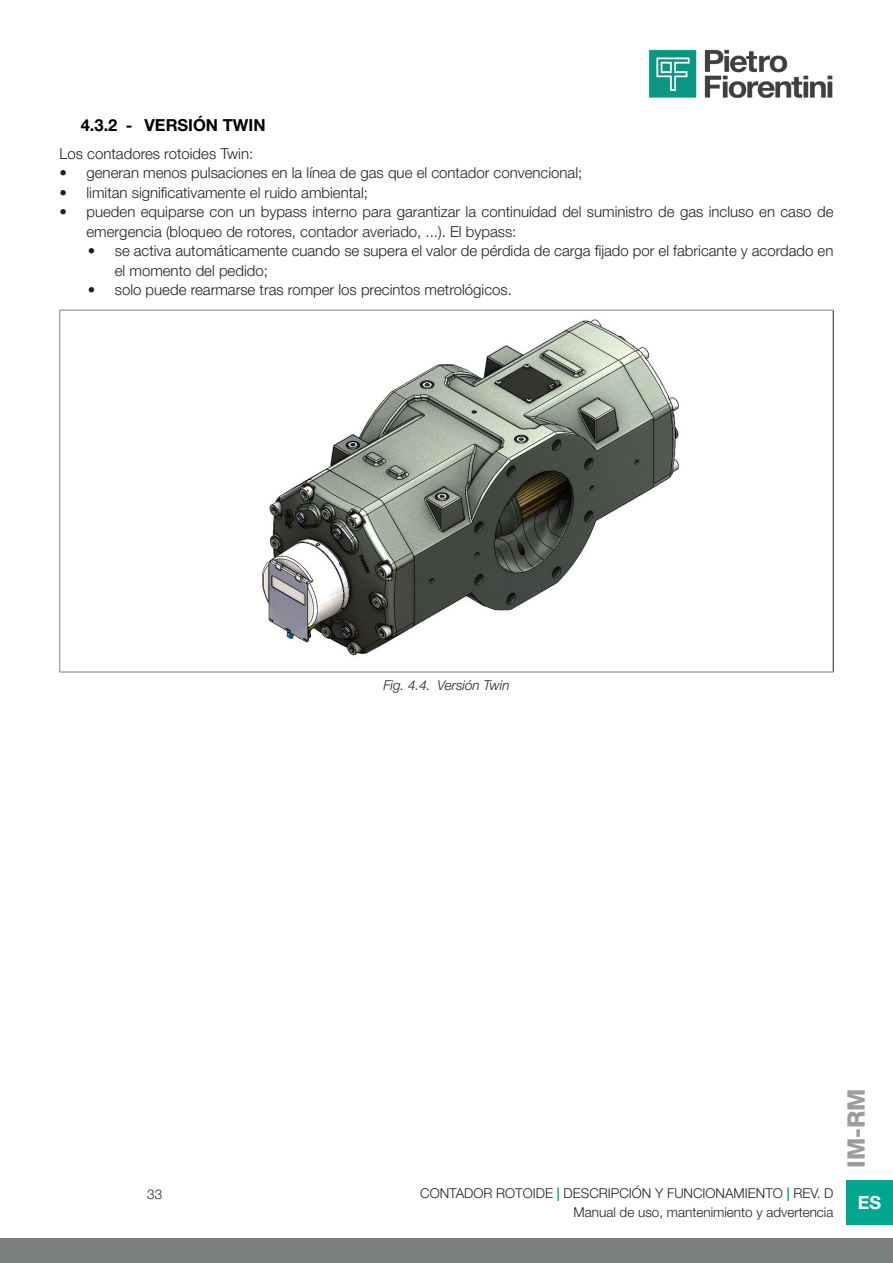
<style>
.page{position:relative;width:893px;height:1263px;background:#fff}
.page>*{position:absolute;margin:0;border:0;box-sizing:border-box;transform-origin:0 0}
.t1{font:800 24px "Helvetica Neue LT Pro";color:#9b9d9e}
.t2{font:700 18px "Helvetica Neue LT Pro";color:#fff}
.t3{font:700 16.5px "Helvetica Neue LT Pro";color:#000}
.Corpo_Testo_Helvetica_Neue_LT_Pro_45_Lig{font:300 15px/19.5px "Helvetica Neue LT Pro";color:#231f20}
.t4{font:300 13.5px "Helvetica Neue LT Pro";color:#231f20}
.t5{font:italic 300 13.5px "Helvetica Neue LT Pro";color:#231f20}
.s1{font-weight:700;color:#00a78f}
</style>
<div class="page">
<img style="left:648px;top:49px;width:185px;height:49px">
<div style="left:0;top:1238px;width:893px;height:25px;background:#7c7f80"></div>
<div style="left:846px;top:1180px;width:47px;height:45px;background:#00a78f"></div>
<hr style="left:833px;top:310px;width:1px;height:362px;background:#231f20">
<hr style="left:59px;top:310px;width:1px;height:362px;background:#7c7f80">
<hr style="left:60px;top:310px;width:773px;height:1px;background:#7c7f80">
<hr style="left:60px;top:672px;width:773px;height:1px;background:#7c7f80">
<img style="left:262px;top:319px;width:418px;height:337px">
<p class="t3" style="left:81px;top:115px;width:186px">4.3.2 - VERSIÓN TWIN</p>
<p class="Corpo_Testo_Helvetica_Neue_LT_Pro_45_Lig" style="left:60px;top:143px;width:195px">Los contadores rotoides Twin:</p>
<p class="Corpo_Testo_Helvetica_Neue_LT_Pro_45_Lig" style="left:60px;top:163px;width:524px">• generan menos pulsaciones en la línea de gas que el contador convencional;</p>
<p class="Corpo_Testo_Helvetica_Neue_LT_Pro_45_Lig" style="left:60px;top:182px;width:310px">• limitan significativamente el ruido ambiental;</p>
<p class="Corpo_Testo_Helvetica_Neue_LT_Pro_45_Lig" style="left:87px;top:202px;width:748px;text-indent:-27px">• pueden equiparse con un bypass interno para garantizar la continuidad del suministro de gas incluso en caso de emergencia (bloqueo de rotores, contador averiado, ...). El bypass:</p>
<p class="Corpo_Testo_Helvetica_Neue_LT_Pro_45_Lig" style="left:115px;top:241px;width:720px;text-indent:-27px">• se activa automáticamente cuando se supera el valor de pérdida de carga fijado por el fabricante y acordado en el momento del pedido;</p>
<p class="Corpo_Testo_Helvetica_Neue_LT_Pro_45_Lig" style="left:88px;top:280px;width:426px">• solo puede rearmarse tras romper los precintos metrológicos.</p>
<p class="t5" style="left:383px;top:677px;width:128px">Fig. 4.4. Versión Twin</p>
<p class="t4" style="left:147px;top:1185px;width:17px">33</p>
<p class="t4" style="left:420px;top:1185px;width:415px">CONTADOR ROTOIDE <span class="s1">|</span> DESCRIPCIÓN Y FUNCIONAMIENTO <span class="s1">|</span> REV. D</p>
<p class="t4" style="left:574px;top:1204px;width:261px">Manual de uso, mantenimiento y advertencia</p>
<h1 class="t1" style="left:842px;top:1168px;width:81px;rotate:-90deg">IM-RM</h1>
<p class="t2" style="left:858px;top:1191px;width:25px">ES</p>
</div>
